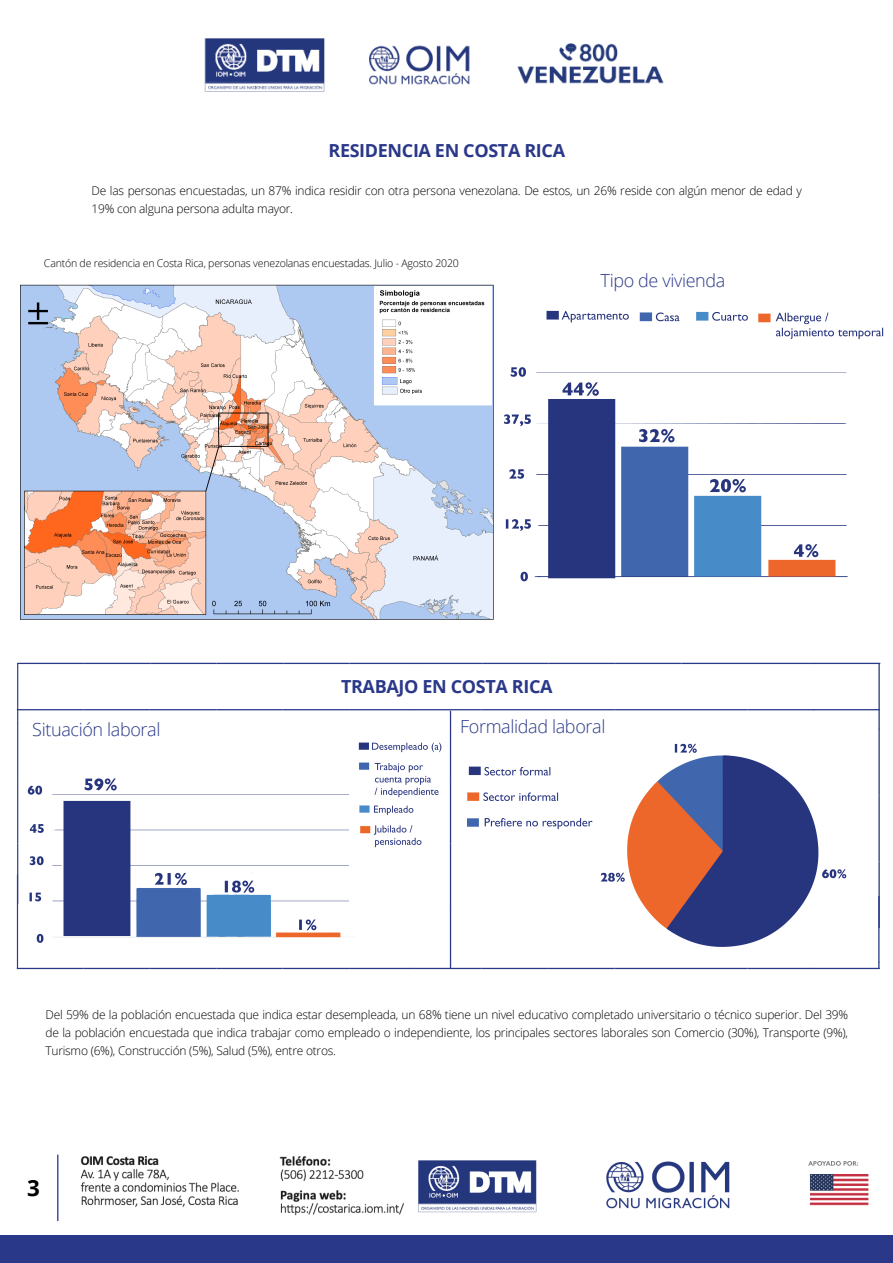
<style>
.page{position:relative;width:893px;height:1263px;background:#fff}
.page>*{position:absolute;margin:0;border:0;box-sizing:border-box;transform-origin:0 0}
.t1{font:700 22.27px "Open Sans";color:#000}
.t2{font:300 18px "Open Sans";letter-spacing:-.02em;color:#2a3889}
.t3{font:700 18px "Open Sans";letter-spacing:-.02em;color:#2a3889}
.t4{font:300 12px/17.9px "Open Sans";letter-spacing:-.02em;color:#000;text-align:justify}
.t5{font:300 10.57px "Open Sans";letter-spacing:-.02em;color:#000}
</style>
<div class="page">
<img style="left:204px;top:38px;width:460px;height:54px">
<svg style="left:17px;top:663px;width:863px;height:558px"></svg>
<div style="left:0;top:1235px;width:893px;height:28px;background:#2a3889"></div>
<img style="left:415px;top:1139px;width:463px;height:82px">
<img style="left:72px;top:1136px;width:337px;height:85px">
<img style="left:598px;top:722px;width:248px;height:224px">
<img style="left:467px;top:765px;width:138px;height:84px">
<img style="left:504px;top:310px;width:379px;height:272px">
<img style="left:27px;top:741px;width:418px;height:206px">
<img style="left:20px;top:284px;width:474px;height:336px">
<img style="left:368px;top:287px;width:123px;height:119px">
<h2 class="t3" style="left:328px;top:138px;width:238px">RESIDENCIA EN COSTA RICA</h2>
<p class="t4" style="left:92px;top:182px;width:711px">De las personas encuestadas, un 87% indica residir con otra persona venezolana. De estos, un 26% reside con algún menor de edad y<br>19% con alguna persona adulta mayor.</p>
<p class="t5" style="left:44px;top:256px;width:416px">Cantón de residencia en Costa Rica, personas venezolanas encuestadas. Julio - Agosto 2020</p>
<h2 class="t2" style="left:600px;top:267px;width:126px">Tipo de vivienda</h2>
<h2 class="t3" style="left:341px;top:674px;width:213px">TRABAJO EN COSTA RICA</h2>
<h2 class="t2" style="left:32px;top:716px;width:130px">Situación laboral</h2>
<h2 class="t2" style="left:460px;top:714px;width:147px">Formalidad laboral</h2>
<p class="t4" style="left:45px;top:1005px;width:804px">Del 59% de la población encuestada que indica estar desempleada, un 68% tiene un nivel educativo completado universitario o técnico superior. Del 39% de la población encuestada que indica trabajar como empleado o independiente, los principales sectores laborales son Comercio (30%), Transporte (9%), Turismo (6%), Construcción (5%), Salud (5%), entre otros.</p>
<h1 class="t1" style="left:27px;top:1172px;width:14px">3</h1>
</div>
